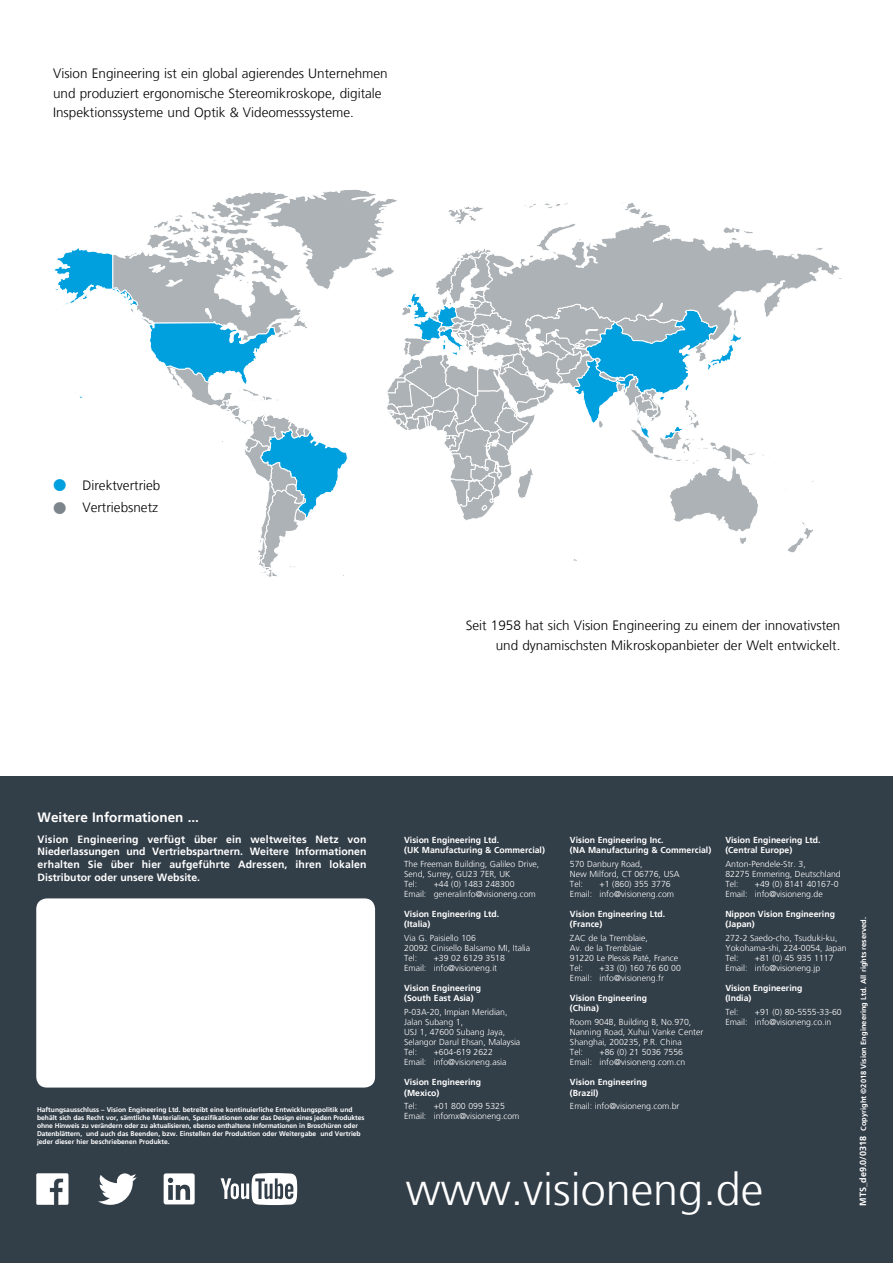
<style>
.page{position:relative;width:893px;height:1263px;background:#fff}
.page>*{position:absolute;margin:0;border:0;box-sizing:border-box;transform-origin:0 0}
.t1{font:300 45px "Frutiger LT";color:#fff}
.t2{font:300 13.5px/19.5px "Frutiger LT";color:#000}
.t3{font:700 13.5px "Frutiger LT";color:#fff}
.t4{font:700 10.5px/12.6px "Frutiger LT";color:#fff;text-align:justify}
.t5{font:300 8.7px/10.1px "Frutiger LT";color:#fff}
.t6{font:700 8.7px/10.1px "Frutiger LT";color:#fff}
.t7{font:700 7.5px "Frutiger LT";color:#fff}
.t8{font:700 6.75px/8.1px "Frutiger LT";color:#fff}
.s1{font-size:9px}
</style>
<div class="page">
<div style="left:0;top:776px;width:893px;height:487px;background:#323e48"></div>
<svg style="left:221px;top:1173px;width:76px;height:32px"></svg>
<svg style="left:98px;top:1173px;width:39px;height:32px"></svg>
<svg style="left:36px;top:1173px;width:33px;height:32px"></svg>
<svg style="left:164px;top:1173px;width:31px;height:31px"></svg>
<div style="left:36px;top:898px;width:339px;height:189px;background:#fff;border-radius:11px"></div>
<svg style="left:54px;top:189px;width:763px;height:388px"></svg>
<h2 class="t2" style="left:53px;top:64px;width:336px">Vision Engineering ist ein global agierendes Unternehmen und produziert ergonomische Stereomikroskope, digitale<br>Inspektionssysteme und Optik &amp; Videomesssysteme.</h2>
<h2 class="t2" style="left:82px;top:474px;width:79px;line-height:22.5px">Direktvertrieb<br>Vertriebsnetz</h2>
<h2 class="t2" style="left:82px;top:474px;width:120px;line-height:22.5px;text-align:center">c Operations<br>Distribution network</h2>
<h2 class="t2" style="left:466px;top:616px;width:376px;text-align:right">Seit 1958 hat sich Vision Engineering zu einem der innovativsten und dynamischsten Mikroskopanbieter der Welt entwickelt.</h2>
<h2 class="t3" style="left:38px;top:809px;width:163px">Weitere Informationen ...</h2>
<p class="t4" style="left:38px;top:833px;width:330px">Vision Engineering verfügt über ein weltweites Netz von Niederlassungen und Vertriebspartnern. Weitere Informationen erhalten Sie über hier aufgeführte Adressen, ihren lokalen Distributor oder unsere Website.</p>
<p class="t8" style="left:37px;top:1105px;width:329px">Haftungsausschluss – Vision Engineering Ltd. betreibt eine kontinuierliche Entwicklungspolitik und behält sich das Recht vor, sämtliche Materialien, Spezifikationen oder das Design eines jeden Produktes ohne Hinweis zu verändern oder zu aktualisieren, ebenso enthaltene Informationen in Broschüren oder Datenblättern, und auch das Beenden, bzw. Einstellen der Produktion oder Weitergabe und Vertrieb jeder dieser hier beschriebenen Produkte.</p>
<p class="t6" style="left:404px;top:835px;width:142px">Vision Engineering Ltd.<br>(UK Manufacturing &amp; Commercial)</p>
<p class="t5" style="left:404px;top:859px;width:137px">The Freeman Building, Galileo Drive,<br>Send, Surrey, GU23 7ER, UK<br>Tel:</p>
<p class="t5" style="left:404px;top:879px;width:133px;text-indent:30px">+44 (0) 1483 248300<br>Email: generalinfo@visioneng.com</p>
<p class="t6" style="left:404px;top:909px;width:97px">Vision Engineering Ltd. (Italia)</p>
<p class="t5" style="left:404px;top:933px;width:128px">Via G. Paisiello 106<br>20092 Cinisello Balsamo MI, Italia<br>Tel:</p>
<p class="t5" style="left:404px;top:953px;width:102px;text-indent:30px">+39 02 6129 3518<br>Email: info@visioneng.it</p>
<p class="t6" style="left:404px;top:983px;width:79px">Vision Engineering (South East Asia)</p>
<p class="t5" style="left:404px;top:1007px;width:118px">P-03A-20, Impian Meridian,<br>Jalan Subang 1,<br>USJ 1, 47600 Subang Jaya,<br>Selangor Darul Ehsan, Malaysia<br>Tel:</p>
<p class="t5" style="left:404px;top:1047px;width:104px;text-indent:30px">+604-619 2622<br>Email: info@visioneng.asia</p>
<p class="t6" style="left:404px;top:1077px;width:79px">Vision Engineering (Mexico)</p>
<p class="t5" style="left:404px;top:1101px;width:15px">Tel:</p>
<p class="t5" style="left:404px;top:1101px;width:117px;text-indent:30px">+01 800 099 5325<br>Email: infomx@visioneng.com</p>
<p class="t6" style="left:570px;top:835px;width:143px">Vision Engineering Inc.<br>(NA Manufacturing &amp; Commercial)</p>
<p class="t5" style="left:570px;top:859px;width:111px">570 Danbury Road,<br>New Milford, CT 06776, USA<br>Tel:</p>
<p class="t5" style="left:570px;top:879px;width:106px;text-indent:30px">+1 (860) 355 3776<br>Email: info@visioneng.com</p>
<p class="t6" style="left:570px;top:909px;width:97px">Vision Engineering Ltd. (France)</p>
<p class="t5" style="left:570px;top:933px;width:110px">ZAC de la Tremblaie,<br>Av. de la Tremblaie<br>91220 Le Plessis Paté, France<br>Tel:</p>
<p class="t5" style="left:570px;top:963px;width:112px;text-indent:30px">+33 (0) 160 76 60 00<br>Email: info@visioneng.fr</p>
<p class="t6" style="left:570px;top:993px;width:79px">Vision Engineering (China)</p>
<p class="t5" style="left:570px;top:1017px;width:135px">Room 904B, Building B, No.970,<br>Nanning Road, Xuhui Vanke Center<br>Shanghai, 200235, P.R. China<br>Tel:</p>
<p class="t5" style="left:570px;top:1047px;width:117px;text-align:right">+86 (0) 21 5036 7556<br>Email: info@visioneng.com.cn</p>
<p class="t6" style="left:570px;top:1077px;width:79px">Vision Engineering (Brazil)</p>
<p class="t5" style="left:570px;top:1101px;width:111px">Email: info@visioneng.com.br</p>
<p class="t6" style="left:725px;top:835px;width:97px">Vision Engineering Ltd. (Central Europe)</p>
<p class="t5" style="left:725px;top:859px;width:117px">Anton-Pendele-Str. 3,<br>82275 Emmering, Deutschland<br>Tel:</p>
<p class="t5" style="left:725px;top:879px;width:115px;text-indent:30px">+49 (0) 8141 40167-0<br>Email: info@visioneng.de</p>
<p class="t6" style="left:725px;top:909px;width:111px">Nippon Vision Engineering (Japan)</p>
<p class="t5" style="left:725px;top:933px;width:123px">272-2 Saedo-cho, Tsuduki-ku,<br>Yokohama-shi, 224-0054, Japan<br>Tel:</p>
<p class="t5" style="left:725px;top:953px;width:110px;text-indent:30px">+81 (0) 45 935 1117<br>Email: info@visioneng.jp</p>
<p class="t6" style="left:725px;top:983px;width:79px">Vision Engineering (India)</p>
<p class="t5" style="left:725px;top:1007px;width:15px">Tel:</p>
<p class="t5" style="left:725px;top:1007px;width:118px;text-indent:30px">+91 (0) 80-5555-33-60<br>Email: info@visioneng.co.in</p>
<h1 class="t1" style="left:406px;top:1164px;width:359px">www.visioneng.de</h1>
<p class="t7" style="left:859px;top:1206px;width:290px;rotate:-90deg"><span class="s1">MTS_de9.0/0318</span> Copyright ©2018 Vision Engineering Ltd. All rights reserved.</p>
</div>
